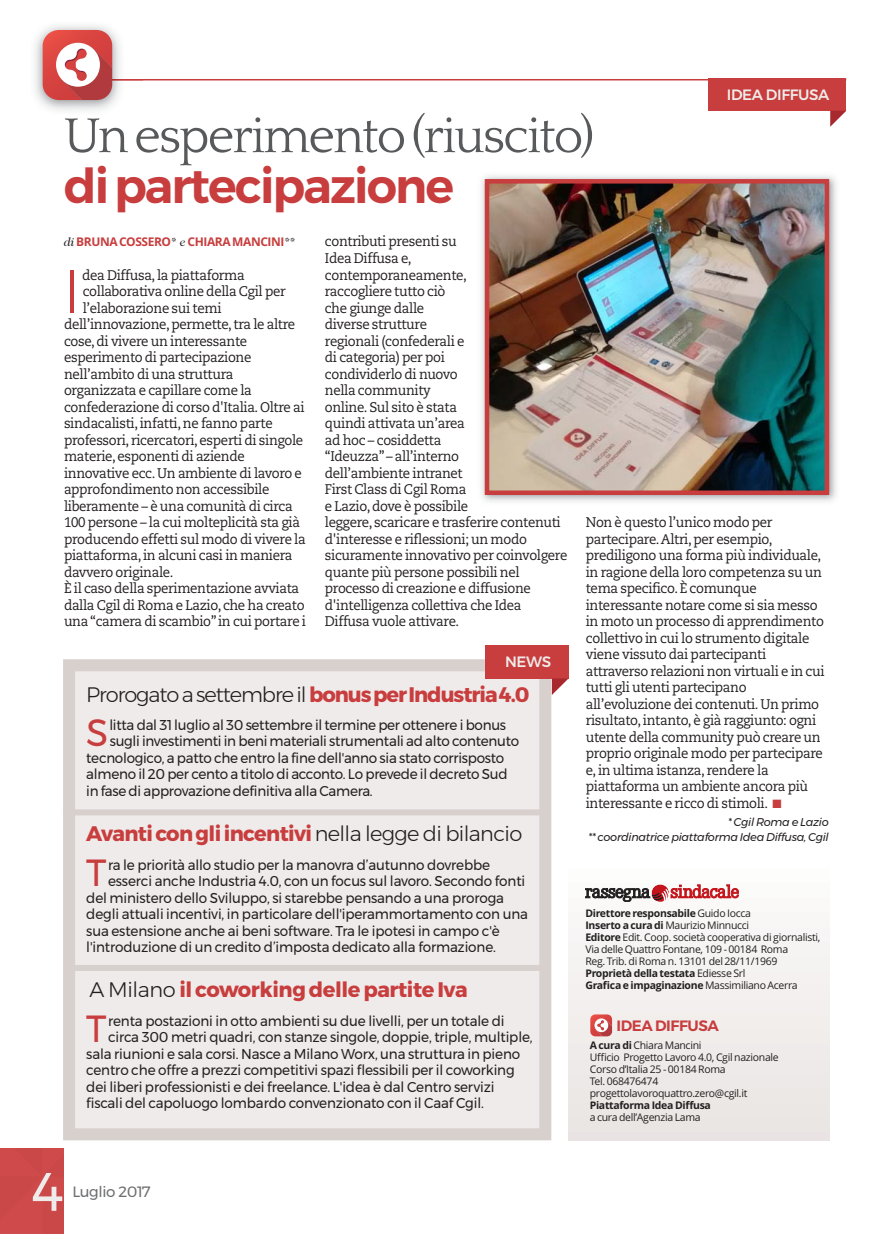
<style>
.page{position:relative;width:893px;height:1234px;background:#fff}
.page>*{position:absolute;margin:0;border:0;box-sizing:border-box;transform-origin:0 0}
.t1{font:300 61.05px "Montserrat";color:#c83d3d;scale:.95 1}
.t2{font:54px "Montserrat";color:#efebea}
.t3{font:51px "Quattrocento";letter-spacing:-.04em;color:#58595b}
.t4{font:600 48px "Montserrat";letter-spacing:-.04em;color:#c83d3d}
.t5{font:37.8px "Montserrat";color:#c83d3d;scale:.95 1}
.t6{font:700 21px "Montserrat";letter-spacing:-.03em;color:#c83d3d}
.t7{font:300 21px "Montserrat";letter-spacing:-.05em;color:#231f20}
.t8{font:500 15px "Montserrat";letter-spacing:-.025em;color:#efebea}
.t9{font:600 15px "Montserrat";letter-spacing:-.025em;color:#c83d3d}
.t10{font:15px "Montserrat";letter-spacing:-.025em;color:#6d6e70}
.t11{font:14.25px "Montserrat";letter-spacing:-.01em;color:#231f20;scale:.95 1}
.t12{font:13.95px/16.5px "Caecilia LT Std";letter-spacing:-.025em;color:#231f20;scale:.95 1}
.t13{font:700 12px "Open Sans";letter-spacing:-.035em;color:#c83d3d}
.t14{font:italic 11.25px/15px "Montserrat";letter-spacing:-.025em;color:#231f20;text-align:right}
.t15{font:10.5px/12px "Open Sans";letter-spacing:-.03em;color:#231f20}
.t16{font:700 10.5px "Open Sans";letter-spacing:-.03em;color:#231f20}
.s1{font-family:"Caslon 224 Std";font-weight:400;font-style:italic;color:#231f20}
.s2{font-weight:700;color:#c83d3d}
.s3{font-weight:300;color:#231f20}
.s4{color:#c83d3d}
.s5{font-weight:700}
</style>
<div class="page">
<hr style="left:63px;top:79px;width:783px;height:1px;background:#c83d3d">
<div style="left:0;top:1148px;width:64px;height:85px;background:#ce4949"></div>
<div style="left:568px;top:863px;width:261px;height:276px;background:linear-gradient(to right,#f2efee,#f3f0ef)"></div>
<svg style="left:585px;top:884px;width:154px;height:17px"></svg>
<svg style="left:590px;top:1014px;width:22px;height:22px"></svg>
<img style="left:34px;top:25px;width:86px;height:86px">
<img style="left:112px;top:79px;width:31px;height:2px">
<svg style="left:43px;top:30px;width:69px;height:70px"></svg>
<div style="left:75px;top:671px;width:464px;height:456px;background:#efebea"></div>
<div style="left:63px;top:659px;width:488px;height:480px;border:12px solid #d7d0cd"></div>
<div style="left:63px;top:809px;width:487px;height:6px;background:#d7d0cd"></div>
<div style="left:64px;top:964px;width:480px;height:6px;background:#d7d0cd"></div>
<div style="left:485px;top:645px;width:83px;height:33px;background:#c83d3d"></div>
<svg style="left:552px;top:678px;width:16px;height:17px"></svg>
<img style="left:481px;top:175px;width:356px;height:327px">
<img style="left:490px;top:184px;width:334px;height:306px">
<div style="left:485px;top:179px;width:344px;height:316px;border:4px solid #c83d3d"></div>
<div style="left:708px;top:78px;width:138px;height:33px;background:#c83d3d"></div>
<svg style="left:830px;top:111px;width:16px;height:16px"></svg>
<h3 class="t3" style="left:64px;top:105px;width:532px">Un esperimento (riuscito)</h3>
<h3 class="t4" style="left:64px;top:158px;width:392px">di partecipazione</h3>
<p class="t8" style="left:727px;top:86px;width:104px">IDEA DIFFUSA</p>
<p class="t13" style="left:64px;top:237px;width:233px"><span class="s1">di</span> BRUNA COSSERO<span class="s1">* e</span> CHIARA MANCINI<span class="s1">**</span></p>
<h1 class="t1" style="left:64px;top:267px;width:19px">I</h1>
<p class="t12" style="left:82px;top:268px;width:173px">dea Diffusa, la piattaforma</p>
<p class="t12" style="left:83px;top:284px;width:215px">collaborativa online della Cgil per</p>
<p class="t12" style="left:83px;top:301px;width:148px">l’elaborazione sui temi</p>
<p class="t12" style="left:64px;top:317px;width:245px">dell’innovazione, permette, tra le altre</p>
<p class="t12" style="left:64px;top:334px;width:194px">cose, di vivere un interessante</p>
<p class="t12" style="left:64px;top:350px;width:199px">esperimento di partecipazione</p>
<p class="t12" style="left:64px;top:367px;width:180px">nell’ambito di una struttura</p>
<p class="t12" style="left:64px;top:383px;width:199px">organizzata e capillare come la</p>
<p class="t12" style="left:64px;top:400px;width:255px">confederazione di corso d'Italia. Oltre ai</p>
<p class="t12" style="left:64px;top:416px;width:221px">sindacalisti, infatti, ne fanno parte</p>
<p class="t12" style="left:64px;top:433px;width:253px">professori, ricercatori, esperti di singole</p>
<p class="t12" style="left:64px;top:449px;width:192px">materie, esponenti di aziende</p>
<p class="t12" style="left:64px;top:466px;width:252px">innovative ecc. Un ambiente di lavoro e</p>
<p class="t12" style="left:64px;top:482px;width:218px">approfondimento non accessibile</p>
<p class="t12" style="left:64px;top:499px;width:242px">liberamente – è una comunità di circa</p>
<p class="t12" style="left:64px;top:515px;width:250px">100 persone – la cui molteplicità sta già</p>
<p class="t12" style="left:64px;top:532px;width:256px">producendo effetti sul modo di vivere la</p>
<p class="t12" style="left:64px;top:548px;width:242px">piattaforma, in alcuni casi in maniera</p>
<p class="t12" style="left:64px;top:565px;width:117px">davvero originale.</p>
<p class="t12" style="left:64px;top:581px;width:249px">È il caso della sperimentazione avviata</p>
<p class="t12" style="left:64px;top:598px;width:255px">dalla Cgil di Roma e Lazio, che ha creato</p>
<p class="t12" style="left:64px;top:614px;width:256px">una “camera di scambio” in cui portare i</p>
<p class="t12" style="left:325px;top:235px;width:257px">contributi presenti su<br>Idea Diffusa e,<br>contemporaneamente,<br>raccogliere tutto ciò<br>che giunge dalle<br>diverse strutture<br>regionali (confederali e<br>di categoria) per poi<br>condividerlo di nuovo<br>nella community<br>online. Sul sito è stata<br>quindi attivata un’area<br>ad hoc – cosiddetta<br>“Ideuzza” – all’interno<br>dell’ambiente intranet<br>First Class di Cgil Roma<br>e Lazio, dove è possibile<br>leggere, scaricare e trasferire contenuti d'interesse e riflessioni; un modo sicuramente innovativo per coinvolgere quante più persone possibili nel processo di creazione e diffusione d'intelligenza collettiva che Idea<br>Diffusa vuole attivare.</p>
<p class="t8" style="left:505px;top:653px;width:48px">NEWS</p>
<h3 class="t7" style="left:86px;top:686px;width:445px">Prorogato a settembre il <span class="s2">bonus per Industria 4.0</span></h3>
<h3 class="t5" style="left:86px;top:718px;width:25px">S</h3>
<p class="t11" style="left:109px;top:719px;width:419px">litta dal 31 luglio al 30 settembre il termine per ottenere i bonus</p>
<p class="t11" style="left:110px;top:735px;width:433px">sugli investimenti in beni materiali strumentali ad alto contenuto</p>
<p class="t11" style="left:86px;top:752px;width:441px">tecnologico, a patto che entro la fine dell'anno sia stato corrisposto</p>
<p class="t11" style="left:86px;top:768px;width:445px">almeno il 20 per cento a titolo di acconto. Lo prevede il decreto Sud</p>
<p class="t11" style="left:86px;top:785px;width:303px">in fase di approvazione definitiva alla Camera.</p>
<h3 class="t6" style="left:86px;top:825px;width:438px">Avanti con gli incentivi <span class="s3">nella legge di bilancio</span></h3>
<h3 class="t5" style="left:86px;top:857px;width:23px">T</h3>
<p class="t11" style="left:108px;top:858px;width:404px">ra le priorità allo studio per la manovra d’autunno dovrebbe</p>
<p class="t11" style="left:108px;top:875px;width:441px">esserci anche Industria 4.0, con un focus sul lavoro. Secondo fonti</p>
<p class="t11" style="left:86px;top:891px;width:441px">del ministero dello Sviluppo, si starebbe pensando a una proroga</p>
<p class="t11" style="left:86px;top:908px;width:466px">degli attuali incentivi, in particolare dell'iperammortamento con una</p>
<p class="t11" style="left:86px;top:924px;width:437px">sua estensione anche ai beni software. Tra le ipotesi in campo c'è</p>
<p class="t11" style="left:86px;top:941px;width:433px">l'introduzione di un credito d’imposta dedicato alla formazione.</p>
<h3 class="t6" style="left:90px;top:981px;width:380px"><span class="s3">A Milano</span> il coworking delle partite Iva</h3>
<h3 class="t5" style="left:86px;top:1013px;width:23px">T</h3>
<p class="t11" style="left:108px;top:1014px;width:419px">renta postazioni in otto ambienti su due livelli, per un totale di</p>
<p class="t11" style="left:108px;top:1031px;width:448px">circa 300 metri quadri, con stanze singole, doppie, triple, multiple,</p>
<p class="t11" style="left:86px;top:1047px;width:458px">sala riunioni e sala corsi. Nasce a Milano Worx, una struttura in pieno</p>
<p class="t11" style="left:86px;top:1064px;width:452px">centro che offre a prezzi competitivi spazi flessibili per il coworking</p>
<p class="t11" style="left:86px;top:1080px;width:431px">dei liberi professionisti e dei freelance. L'idea è dal Centro servizi</p>
<p class="t11" style="left:86px;top:1097px;width:420px">fiscali del capoluogo lombardo convenzionato con il Caaf Cgil.</p>
<p class="t12" style="left:586px;top:515px;width:253px">Non è questo l’unico modo per partecipare. Altri, per esempio, prediligono una forma più individuale, in ragione della loro competenza su un tema specifico. È comunque interessante notare come si sia messo in moto un processo di apprendimento collettivo in cui lo strumento digitale viene vissuto dai partecipanti attraverso relazioni non virtuali e in cui tutti gli utenti partecipano all’evoluzione dei contenuti. Un primo risultato, intanto, è già raggiunto: ogni utente della community può creare un proprio originale modo per partecipare e, in ultima istanza, rendere la piattaforma un ambiente ancora più interessante e ricco di stimoli. <span class="s4">■</span></p>
<p class="t14" style="left:588px;top:815px;width:242px">* Cgil Roma e Lazio<br>** coordinatrice piattaforma Idea Diffusa, Cgil</p>
<p class="t15" style="left:585px;top:908px;width:236px"><span class="s5">Direttore responsabile</span> Guido Iocca<br><span class="s5">Inserto a cura di</span> Maurizio Minnucci<br><span class="s5">Editore</span> Edit. Coop. società cooperativa di giornalisti, Via delle Quattro Fontane, 109 - 00184 Roma<br>Reg. Trib. di Roma n. 13101 del 28/11/1969<br><span class="s5">Proprietà della testata</span> Ediesse Srl<br><span class="s5">Grafica e impaginazione</span> Massimiliano Acerra</p>
<p class="t9" style="left:616px;top:1016px;width:104px">IDEA DIFFUSA</p>
<p class="t15" style="left:590px;top:1040px;width:190px"><span class="s5">A cura di</span> Chiara Mancini<br>Ufficio Progetto Lavoro 4.0, Cgil nazionale<br>Corso d’Italia 25 - 00184 Roma<br>Tel. 068476474 progettolavoroquattro.zero@cgil.it</p>
<p class="t16" style="left:590px;top:1101px;width:123px">Piattaforma Idea Diffusa</p>
<p class="t15" style="left:590px;top:1112px;width:112px">a cura dell’Agenzia Lama</p>
<h2 class="t2" style="left:32px;top:1170px;width:33px">4</h2>
<p class="t10" style="left:72px;top:1185px;width:80px">Luglio 2017</p>
</div>
